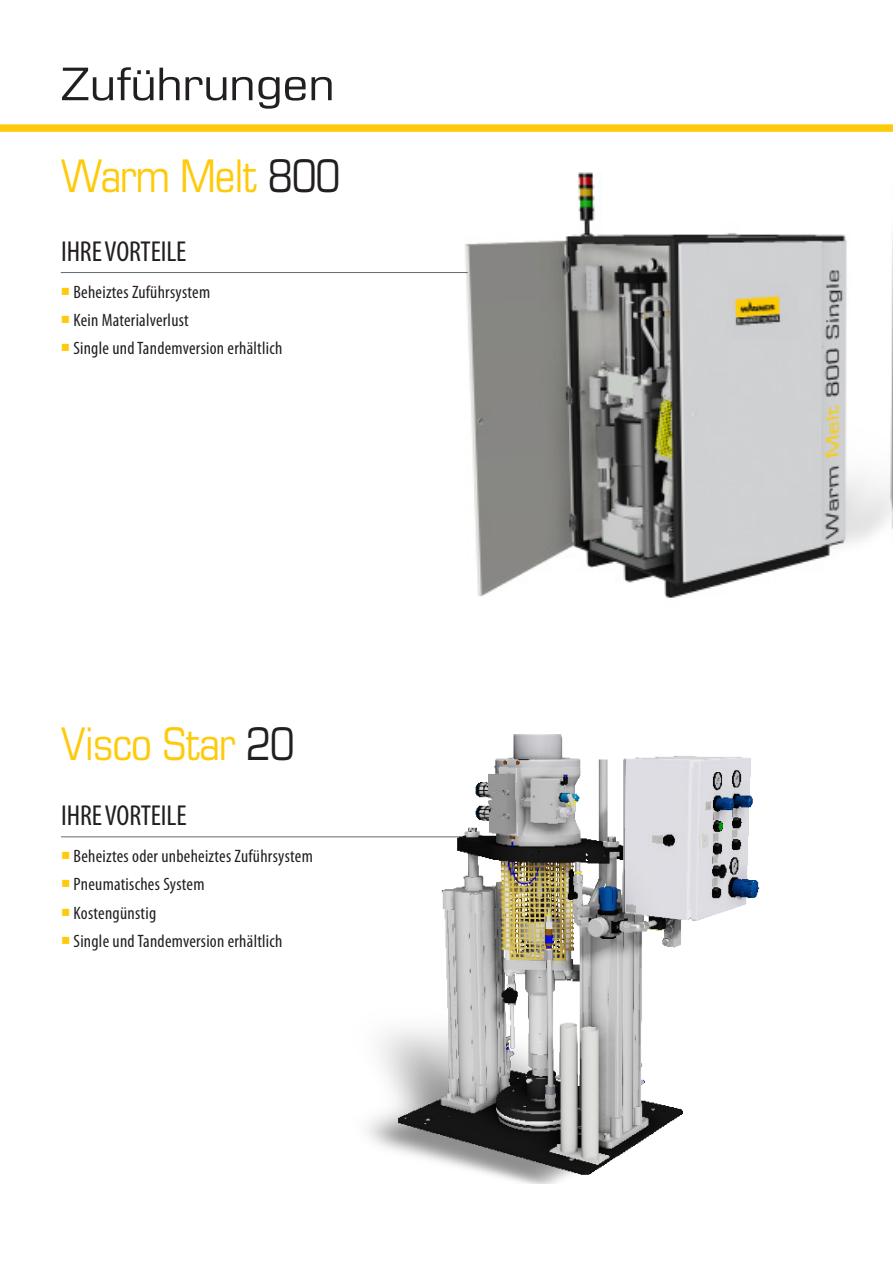
<style>
.page{position:relative;width:893px;height:1263px;background:#fff}
.page>*{position:absolute;margin:0;border:0;box-sizing:border-box;transform-origin:0 0}
.t1{font:condensed 45px "Eurostile LT Std";letter-spacing:-.025em;color:#feca0a}
.t2{font:condensed 45px "Eurostile LT Std";color:#231f20;scale:1.25 1}
.t3{font:condensed 28.95px "Myriad Pro";letter-spacing:-.005em;color:#231f20}
.t4{font:condensed 18px "Myriad Pro";letter-spacing:.015em;color:#231f20}
.s1{color:#231f20}
</style>
<div class="page">
<img style="left:464px;top:172px;width:429px;height:426px">
<hr style="left:61px;top:272px;width:407px;height:1px;background:#616c74">
<hr style="left:61px;top:836px;width:438px;height:1px;background:#616c74">
<div style="left:0;top:124px;width:893px;height:8px;background:#feca0a"></div>
<img style="left:350px;top:734px;width:410px;height:450px">
<p class="t2" style="left:61px;top:57px;width:221px">Zuführungen</p>
<p class="t1" style="left:61px;top:149px;width:281px">Warm Melt <span class="s1">800</span></p>
<p class="t3" style="left:61px;top:233px;width:127px">IHRE VORTEILE</p>
<p class="t4" style="left:73px;top:281px;width:138px">Beheiztes Zuführsystem</p>
<p class="t4" style="left:73px;top:309px;width:117px">Kein Materialverlust</p>
<p class="t4" style="left:73px;top:337px;width:210px">Single und Tandemversion erhältlich</p>
<p class="t1" style="left:61px;top:717px;width:236px">Visco Star <span class="s1">20</span></p>
<p class="t3" style="left:61px;top:798px;width:127px">IHRE VORTEILE</p>
<p class="t4" style="left:74px;top:845px;width:241px">Beheiztes oder unbeheiztes Zuführsystem</p>
<p class="t4" style="left:74px;top:873px;width:133px">Pneumatisches System</p>
<p class="t4" style="left:74px;top:902px;width:84px">Kostengünstig</p>
<p class="t4" style="left:74px;top:930px;width:210px">Single und Tandemversion erhältlich</p>
</div>
